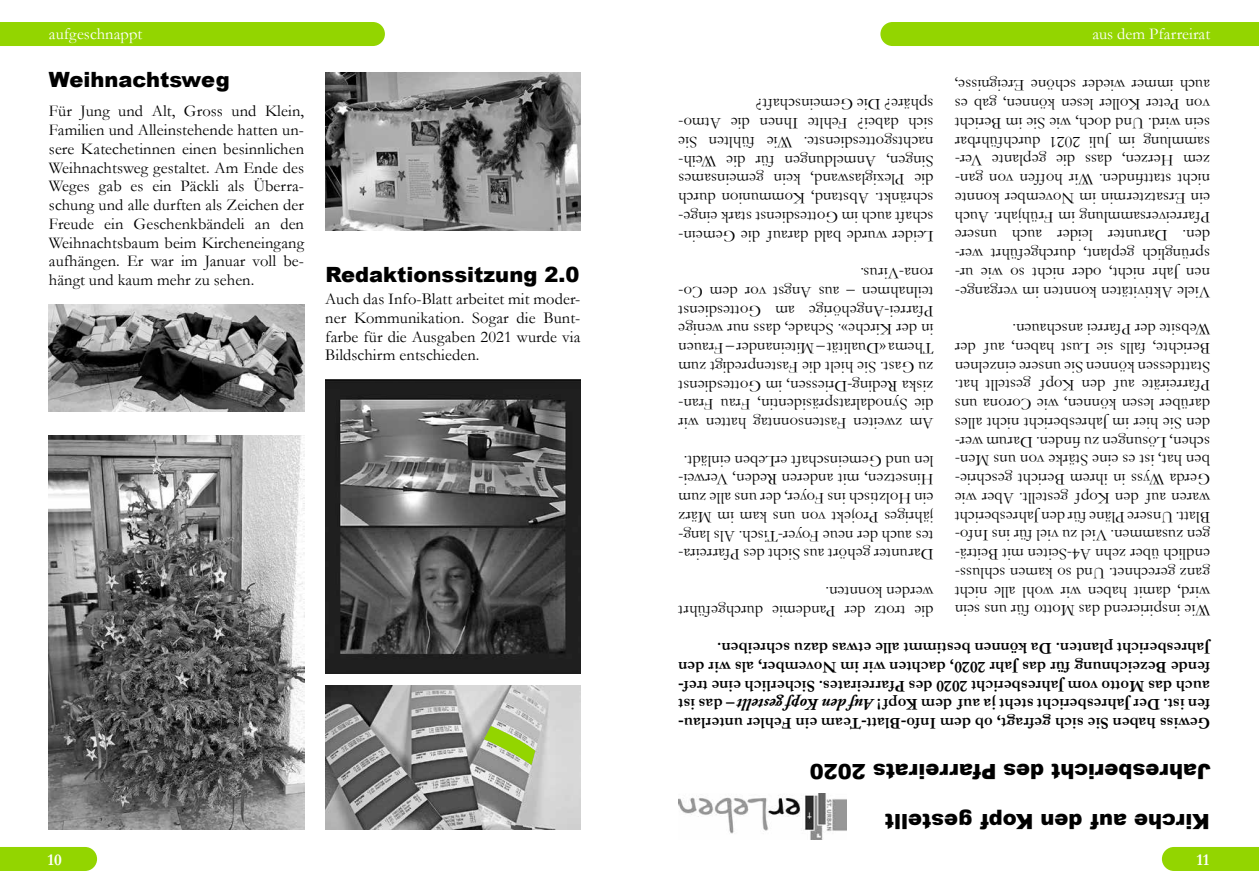
<style>
.page{position:relative;width:1259px;height:893px;background:#fff}
.page>*{position:absolute;margin:0;border:0;box-sizing:border-box;transform-origin:0 0}
.t1{font:900 21px "Arial";color:#000}
.t2{font:16.5px/18.8px "Garamond";letter-spacing:.005em;color:#000;text-align:justify}
.t3{font:700 16.5px/18.8px "Garamond";letter-spacing:.005em;color:#000;text-align:justify}
.t4{font:16.5px "Garamond";letter-spacing:.005em;color:#fff}
.t5{font:700 16.5px "Garamond";color:#fff}
.s1{font-family:"Adobe Garamond Pro";font-style:italic}
</style>
<div class="page">
<div style="left:0;top:847px;width:97px;height:24px;background:#93d500"></div>
<div style="left:1162px;top:847px;width:97px;height:24px;background:#93d500"></div>
<div style="left:880px;top:22px;width:379px;height:24px;background:#93d500"></div>
<div style="left:0;top:22px;width:385px;height:24px;background:#93d500"></div>
<img style="left:678px;top:793px;width:169px;height:47px">
<img style="left:49px;top:435px;width:255px;height:395px">
<img style="left:49px;top:304px;width:255px;height:108px">
<img style="left:325px;top:72px;width:255px;height:159px">
<img style="left:325px;top:686px;width:255px;height:143px">
<img style="left:325px;top:379px;width:255px;height:294px">
<p class="t4" style="left:49px;top:24px;width:95px">aufgeschnappt</p>
<p class="t4" style="left:1092px;top:24px;width:119px">aus dem Pfarreirat</p>
<p class="t1" style="left:49px;top:64px;width:182px">Weihnachtsweg</p>
<p class="t2" style="left:49px;top:102px;width:257px">Für Jung und Alt, Gross und Klein, Familien und Alleinstehende hatten un&shy;sere Katechetinnen einen besinnlichen Weihnachtsweg gestaltet. Am Ende des Weges gab es ein Päckli als Überra&shy;schung und alle durften als Zeichen der Freude ein Geschenkbändeli an den Weihnachtsbaum beim Kircheneingang aufhängen. Er war im Januar voll be&shy;hängt und kaum mehr zu sehen.</p>
<p class="t1" style="left:325px;top:259px;width:255px">Redaktionssitzung 2.0</p>
<p class="t2" style="left:325px;top:289px;width:257px">Auch das Info-Blatt arbeitet mit moder&shy;ner Kommunikation. Sogar die Bunt&shy;farbe für die Ausgaben 2021 wurde via Bildschirm entschieden.</p>
<p class="t2" style="left:933px;top:245px;width:257px;rotate:-180deg">Leider wurde bald darauf die Gemein&shy;schaft auch im Gottesdienst stark einge&shy;schränkt. Abstand, Kommunion durch die Plexiglaswand, kein gemeinsames Singen, Anmeldungen für die Weih&shy;nachtsgottesdienste. Wie fühlten Sie sich dabei? Fehlte Ihnen die Atmo&shy;sphäre? Die Gemeinschaft?</p>
<p class="t2" style="left:933px;top:433px;width:257px;rotate:-180deg">Am zweiten Fastensonntag hatten wir die Synodalratspräsidentin, Frau Fran&shy;ziska Reding-Driessen, im Gottesdienst zu Gast. Sie hielt die Fastenpredigt zum Thema «Dualität – Miteinander – Frauen in der Kirche». Schade, dass nur wenige Pfarrei-Angehörige am Gottesdienst teilnahmen – aus Angst vor dem Co&shy;rona-Virus.</p>
<p class="t2" style="left:933px;top:564px;width:257px;rotate:-180deg">Darunter gehört aus Sicht des Pfarreira&shy;tes auch der neue Foyer-Tisch. Als lang&shy;jähriges Projekt von uns kam im März ein Holztisch ins Foyer, der uns alle zum Hinsetzen, mit anderen Reden, Verwei&shy;len und Gemeinschaft erLeben einlädt.</p>
<p class="t2" style="left:933px;top:620px;width:257px;rotate:-180deg">die trotz der Pandemie durchgeführt werden konnten.</p>
<p class="t2" style="left:1210px;top:301px;width:257px;rotate:-180deg">Viele Aktivitäten konnten im vergange&shy;nen Jahr nicht, oder nicht so wie ur&shy;sprünglich geplant, durchgeführt wer&shy;den. Darunter leider auch unsere Pfarreiversammlung im Frühjahr. Auch ein Ersatztermin im November konnte nicht stattfinden. Wir hoffen von gan&shy;zem Herzen, dass die geplante Ver&shy;sammlung im Juli 2021 durchführbar sein wird. Und doch, wie Sie im Bericht von Peter Koller lesen können, gab es auch immer wieder schöne Ereignisse,</p>
<p class="t2" style="left:1210px;top:620px;width:257px;rotate:-180deg">Wie inspirierend das Motto für uns sein wird, damit haben wir wohl alle nicht ganz gerechnet. Und so kamen schluss&shy;endlich über zehn A4-Seiten mit Beiträ&shy;gen zusammen. Viel zu viel für ins Info-Blatt. Unsere Pläne für den Jahresbericht waren auf den Kopf gestellt. Aber wie Gerda Wyss in ihrem Bericht geschrie&shy;ben hat, ist es eine Stärke von uns Men&shy;schen, Lösungen zu finden. Darum wer&shy;den Sie hier im Jahresbericht nicht alles darüber lesen können, wie Corona uns Pfarreiräte auf den Kopf gestellt hat.<br>Stattdessen können Sie unsere einzelnen Berichte, falls sie Lust haben, auf der Website der Pfarrei anschauen.</p>
<p class="t3" style="left:1210px;top:733px;width:533px;rotate:-180deg">Gewiss haben Sie sich gefragt, ob dem Info-Blatt-Team ein Fehler unterlau&shy;fen ist. Der Jahresbericht steht ja auf dem Kopf ! <span class="s1">Auf den Kopf gestellt</span> – das ist auch das Motto vom Jahresbericht 2020 des Pfarreirates. Sicherlich eine tref&shy;fende Bezeichnung für das Jahr 2020, dachten wir im November, als wir den Jahresbericht planten. Da können bestimmt alle etwas dazu schreiben.</p>
<p class="t1" style="left:1210px;top:786px;width:402px;rotate:-180deg">Jahresbericht des Pfarreirats 2020</p>
<p class="t1" style="left:1209px;top:837px;width:326px;rotate:-180deg">Kirche auf den Kopf gestellt</p>
<p class="t5" style="left:48px;top:850px;width:16px">10</p>
<p class="t5" style="left:1196px;top:850px;width:15px">11</p>
</div>
